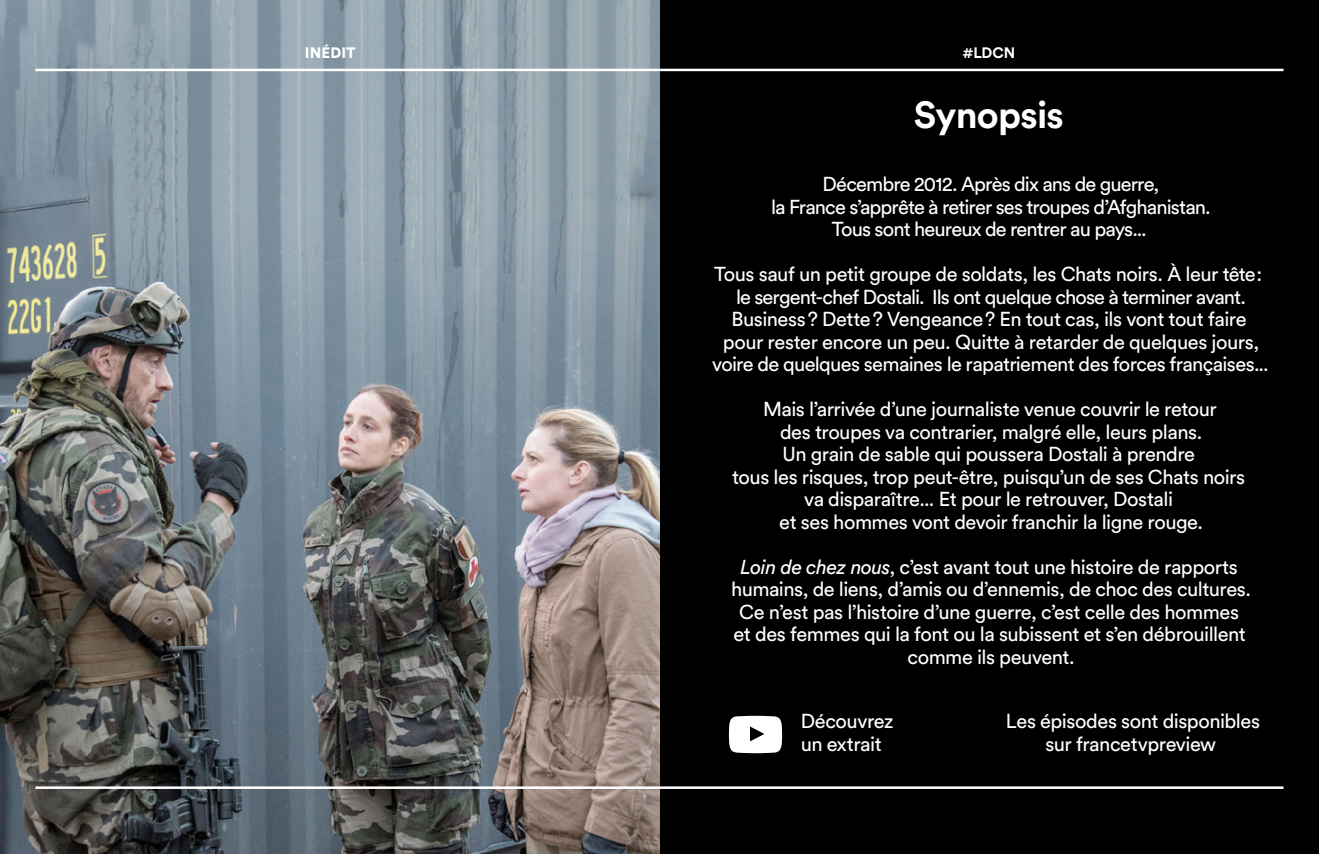
<style>
.page{position:relative;width:1319px;height:854px;background:#fff}
.page>*{position:absolute;margin:0;border:0;box-sizing:border-box;transform-origin:0 0}
.t1{font:700 37.5px "Circular Std";letter-spacing:-.02em;color:#fff}
.t2{font:20px/22.5px "Circular Std";letter-spacing:-.025em;color:#fff;text-align:center}
.t3{font:20px/22.5px "Circular Std";letter-spacing:-.045em;color:#fff;text-align:center}
.t4{font:900 15px "Circular Std";color:#fff}
.t5{font:700 15px "Circular Std";color:#fff}
.s1{font-style:italic}
</style>
<div class="page">
<div style="left:0;top:0;width:1318px;height:854px;background:#000"></div>
<img style="left:0;top:0;width:659px;height:854px">
<hr style="left:35px;top:69px;width:1248px;height:2px;background:#fff">
<hr style="left:35px;top:786px;width:1248px;height:3px;background:#fff">
<svg style="left:728px;top:716px;width:54px;height:37px;background:#e1e1e1"></svg>
<p class="t4" style="left:305px;top:43px;width:35px">inédit</p>
<p class="t5" style="left:962px;top:43px;width:54px">#LDCN</p>
<h1 class="t1" style="left:913px;top:91px;width:151px">Synopsis</h1>
<p class="t3" style="left:771px;top:172px;width:441px">Décembre 2012. Après dix ans de guerre,<br>la France s’apprête à retirer ses troupes d’Afghanistan.<br>Tous sont heureux de rentrer au pays...</p>
<p class="t2" style="left:712px;top:262px;width:558px">Tous sauf un petit groupe de soldats, les Chats noirs. à leur tête: le sergent-chef Dostali. Ils ont quelque chose à terminer avant.<br>Business? Dette? Vengeance? En tout cas, ils vont tout faire pour rester encore un peu. Quitte à retarder de quelques jours, voire de quelques semaines le rapatriement des forces françaises...</p>
<p class="t2" style="left:732px;top:397px;width:514px">Mais l’arrivée d’une journaliste venue couvrir le retour<br>des troupes va contrarier, malgré elle, leurs plans.<br>Un grain de sable qui poussera Dostali à prendre<br>tous les risques, trop peut-être, puisqu’un de ses Chats noirs va disparaître... Et pour le retrouver, Dostali<br>et ses hommes vont devoir franchir la ligne rouge.</p>
<p class="t2" style="left:731px;top:555px;width:521px"><span class="s1">Loin de chez nous</span>, c’est avant tout une histoire de rapports humains, de liens, d’amis ou d’ennemis, de choc des cultures.<br>Ce n’est pas l’histoire d’une guerre, c’est celle des hommes et des femmes qui la font ou la subissent et s’en débrouillent comme ils peuvent.</p>
<p class="t2" style="left:800px;top:710px;width:94px;text-align:left">Découvrez un extrait</p>
<p class="t2" style="left:1005px;top:710px;width:255px">Les épisodes sont disponibles sur francetvpreview</p>
</div>
